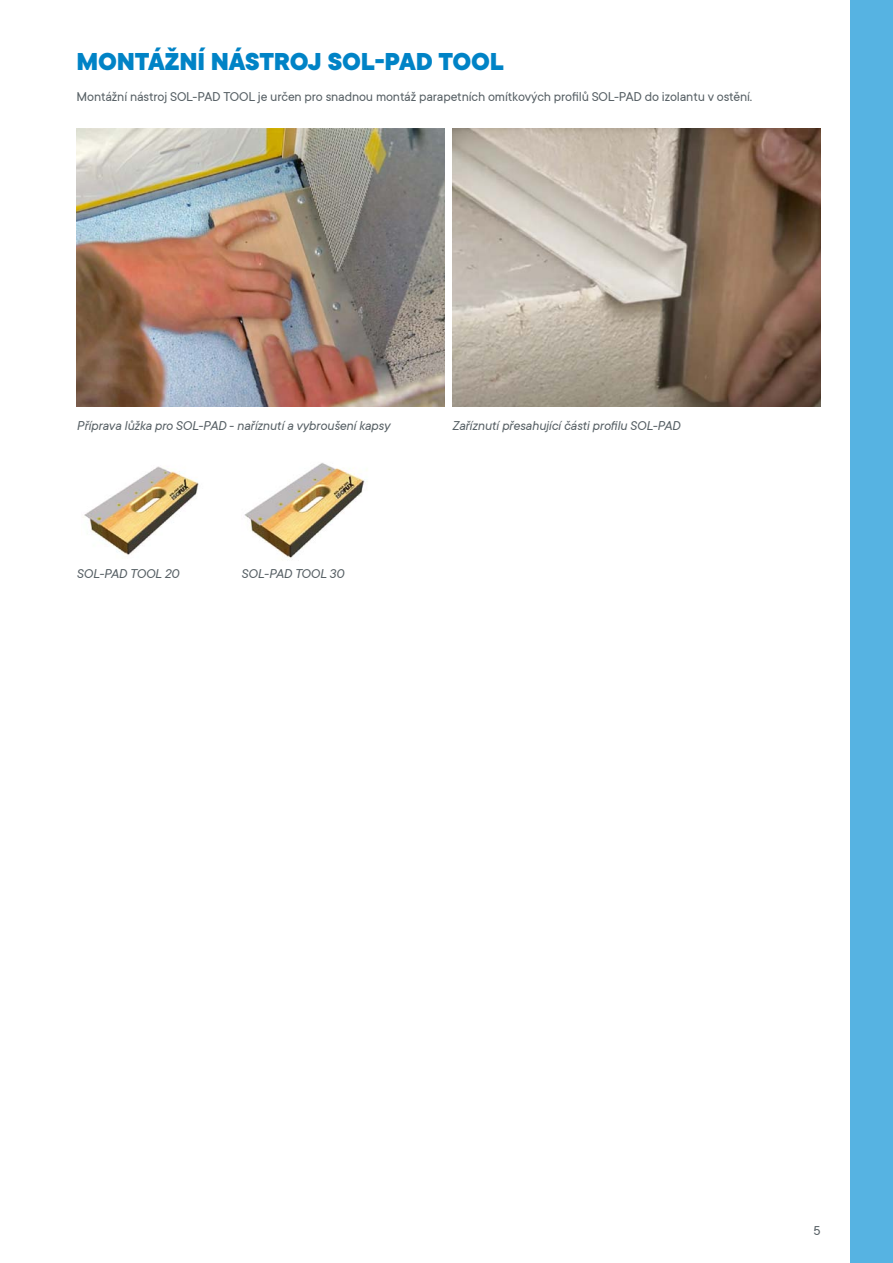
<style>
.page{position:relative;width:893px;height:1263px;background:#fff}
.page>*{position:absolute;margin:0;border:0;box-sizing:border-box;transform-origin:0 0}
.t1{font:800 27px "TT Commons";letter-spacing:-.01em;color:#0083c6}
.t2{font:italic 14.25px "TT Commons";letter-spacing:-.01em;color:#576065}
.t3{font:14.25px "TT Commons";letter-spacing:-.01em;color:#576065}
</style>
<div class="page">
<div style="left:850px;top:0;width:43px;height:1263px;background:#56b3e2"></div>
<img style="left:84px;top:466px;width:115px;height:89px">
<img style="left:244px;top:463px;width:123px;height:97px">
<img style="left:452px;top:128px;width:369px;height:278px">
<img style="left:77px;top:128px;width:367px;height:278px">
<h1 class="t1" style="left:77px;top:46px;width:186px">MONTÁŽNÍ NÁSTRO</h1>
<h1 class="t1" style="left:308px;top:46px;width:195px">J SOL-‑ PAD TOOL</h1>
<p class="t3" style="left:77px;top:89px;width:677px">Montážní nástroj SOL‑PAD TOOL je určen pro snadnou montáž parapetních omítkových profilů SOL‑PAD do izolantu v ostění.</p>
<p class="t2" style="left:77px;top:418px;width:315px">Příprava lůžka pro SOL‑PAD - naříznutí a vybroušení kapsy</p>
<p class="t2" style="left:452px;top:418px;width:230px">Zaříznutí přesahující části profilu SOL‑PAD</p>
<p class="t2" style="left:77px;top:566px;width:104px">SOL‑PAD TOOL 20</p>
<p class="t2" style="left:241px;top:566px;width:104px">SOL‑PAD TOOL 30</p>
<p class="t3" style="left:814px;top:1222px;width:9px">5</p>
</div>
